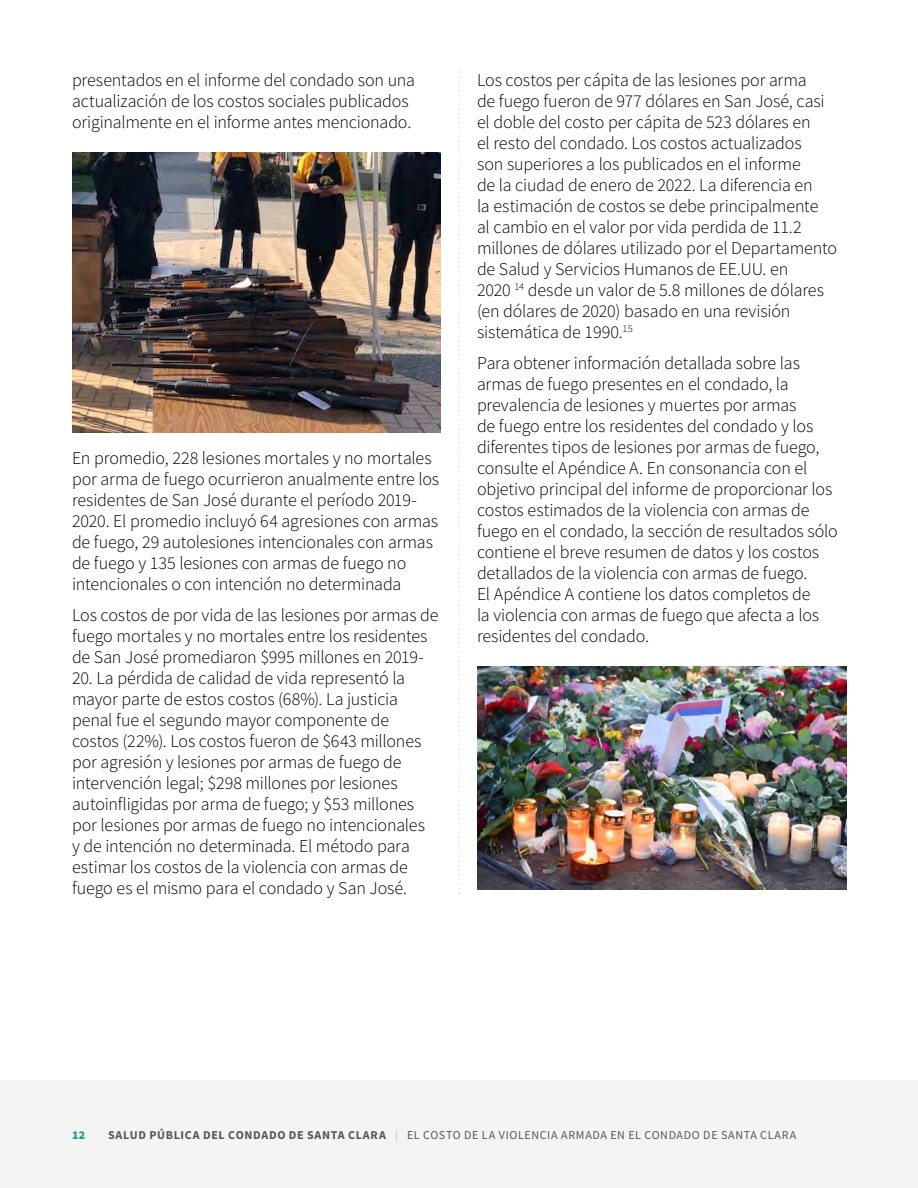
<style>
.page{position:relative;width:918px;height:1188px;background:#fff}
.page>*{position:absolute;margin:0;border:0;box-sizing:border-box;transform-origin:0 0}
.Body_STD{font:300 18px/21px "Source Sans Pro";letter-spacing:-.01em;color:#000}
.t1{font:12px "Source Sans Pro";letter-spacing:.055em;color:#53585f}
.t2{font:900 12px "Source Sans Pro";color:#12a296}
.s1{font-weight:700}
.s2{color:#c4c3c6}
</style>
<div class="page">
<div style="left:0;top:1080px;width:918px;height:108px;background:#f4f4f4"></div>
<img style="left:72px;top:152px;width:369px;height:280px">
<img style="left:477px;top:667px;width:369px;height:222px">
<svg style="left:458px;top:71px;width:2px;height:824px"></svg>
<p class="Body_STD" style="left:72px;top:69px;width:345px">presentados en el informe del condado son una actualización de los costos sociales publicados originalmente en el informe antes mencionado.</p>
<p class="Body_STD" style="left:72px;top:447px;width:369px">En promedio, 228 lesiones mortales y no mortales por arma de fuego ocurrieron anualmente entre los residentes de San José durante el período 2019- 2020. El promedio incluyó 64 agresiones con armas de fuego, 29 autolesiones intencionales con armas de fuego y 135 lesiones con armas de fuego no intencionales o con intención no determinada</p>
<p class="Body_STD" style="left:72px;top:605px;width:368px">Los costos de por vida de las lesiones por armas de fuego mortales y no mortales entre los residentes de San José promediaron $995 millones en 2019-</p>
<p class="Body_STD" style="left:72px;top:668px;width:355px">20. La pérdida de calidad de vida representó la mayor parte de estos costos (68%). La justicia penal fue el segundo mayor componente de costos (22%). Los costos fueron de $643 millones por agresión y lesiones por armas de fuego de intervención legal; $298 millones por lesiones autoinfligidas por arma de fuego; y $53 millones por lesiones por armas de fuego no intencionales y de intención no determinada. El método para estimar los costos de la violencia con armas de fuego es el mismo para el condado y San José.</p>
<p class="Body_STD" style="left:477px;top:69px;width:362px">Los costos per cápita de las lesiones por arma<br>de fuego fueron de 977 dólares en San José, casi el doble del costo per cápita de 523 dólares en<br>el resto del condado. Los costos actualizados<br>son superiores a los publicados en el informe<br>de la ciudad de enero de 2022. La diferencia en<br>la estimación de costos se debe principalmente<br>al cambio en el valor por vida perdida de 11.2 millones de dólares utilizado por el Departamento de Salud y Servicios Humanos de EE.UU. en<br>2020 <sup>14</sup> desde un valor de 5.8 millones de dólares (en dólares de 2020) basado en una revisión sistemática de 1990.<sup>15</sup></p>
<p class="Body_STD" style="left:477px;top:353px;width:362px">Para obtener información detallada sobre las armas de fuego presentes en el condado, la prevalencia de lesiones y muertes por armas<br>de fuego entre los residentes del condado y los diferentes tipos de lesiones por armas de fuego, consulte el Apéndice A. En consonancia con el objetivo principal del informe de proporcionar los costos estimados de la violencia con armas de fuego en el condado, la sección de resultados sólo contiene el breve resumen de datos y los costos detallados de la violencia con armas de fuego.<br>El Apéndice A contiene los datos completos de<br>la violencia con armas de fuego que afecta a los residentes del condado.</p>
<p class="t2" style="left:72px;top:1126px;width:15px">12</p>
<p class="t1" style="left:108px;top:1127px;width:690px"><span class="s1">SALUD PÚBLICA DEL CONDADO DE SANTA CLARA</span> <span class="s2">|</span> EL COSTO DE LA VIOLENCIA ARMADA EN EL CONDADO DE SANTA CLARA</p>
</div>
